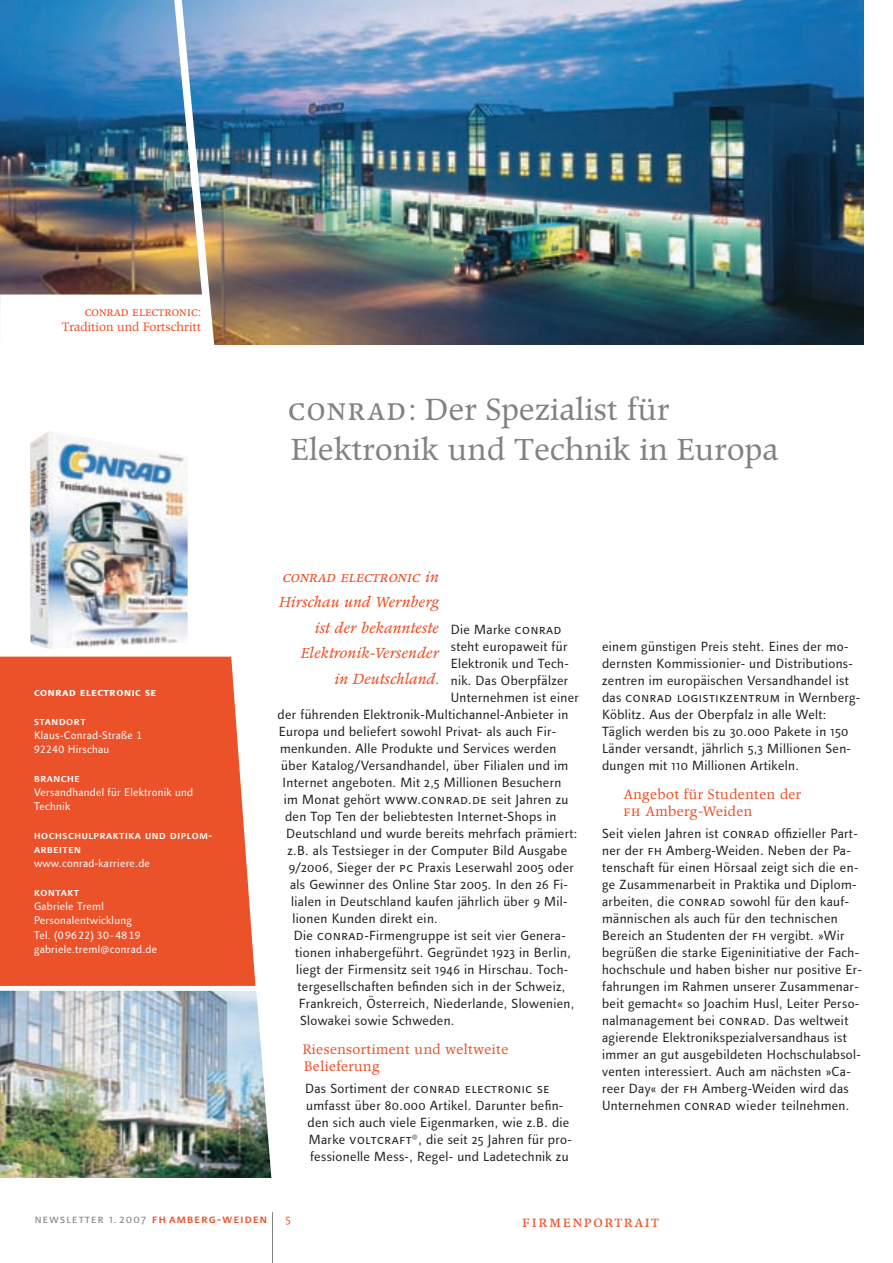
<style>
.page{position:relative;width:893px;height:1263px;background:#fff}
.page>*{position:absolute;margin:0;border:0;box-sizing:border-box;transform-origin:0 0}
.t1{font:30px/40.5px "Poppl Pontifex BQ";letter-spacing:.01em;color:#808285}
.t2{font:15px "Poppl Pontifex Exp BQ";letter-spacing:.1em;color:#eb522a}
.t3{font:14.25px/25.5px "Poppl Pontifex Exp BQ Italic Os F";letter-spacing:.015em;color:#eb522a;text-align:right}
.t4{font:italic 14.25px "Poppl Pontifex Exp BQ";color:#eb522a}
.t5{font:13.5px/17px "Linotype Finnegan Os F";letter-spacing:.025em;color:#231f20}
.t6{font:13.5px/17px "Poppl Pontifex BQ";letter-spacing:.03em;color:#eb522a}
.t7{font:13.5px "Linotype Finnegan SC";letter-spacing:.055em;color:#231f20}
.t8{font:12px "Linotype Finnegan SC";letter-spacing:.105em;color:#808285}
.t9{font:12px "Poppl Pontifex BQ";color:#eb522a}
.t10{font:12px "Poppl Pontifex Exp BQ";color:#eb522a}
.t11{font:12px "Linotype Finnegan SC";color:#eb522a}
.t12{font:11.25px/14.2px "Linotype Finnegan";letter-spacing:.025em;color:#fff}
.t13{font:500 11.25px/14.2px "Linotype Finnegan SC";letter-spacing:.055em;color:#fff}
.t14{font:700 11.25px "Linotype Finnegan SC";letter-spacing:.055em;color:#fff}
.s1{font-family:"Poppl Pontifex Exp BQ"}
.s2{font-family:"Poppl Pontifex Exp BQ Italic Os F";font-style:normal}
.s3{font-family:"Linotype Finnegan SC"}
.s4{font-family:"Linotype Finnegan Os F"}
.s5{font-weight:500;color:#eb522a}
</style>
<div class="page">
<img style="left:30px;top:431px;width:138px;height:218px">
<img style="left:0;top:991px;width:271px;height:187px">
<img style="left:0;top:0;width:863px;height:344px">
<img style="left:168px;top:0;width:84px;height:657px">
<div style="left:0;top:657px;width:255px;height:329px;background:#eb522a"></div>
<svg style="left:0;top:294px;width:213px;height:67px"></svg>
<hr style="left:272px;top:1212px;width:1px;height:51px;background:#808285">
<p class="t10" style="left:85px;top:305px;width:118px">conrad electronic:</p>
<p class="t9" style="left:62px;top:320px;width:141px">Tradition und Fortschritt</p>
<p class="t14" style="left:34px;top:688px;width:124px">conrad electronic se</p>
<p class="t13" style="left:34px;top:715px;width:53px">standort</p>
<p class="t12" style="left:34px;top:729px;width:110px">Klaus-Conrad-Straße 1<br>92240 Hirschau</p>
<p class="t13" style="left:34px;top:772px;width:47px">branche</p>
<p class="t12" style="left:34px;top:786px;width:161px">Versandhandel für Elektronik und<br>Technik</p>
<p class="t13" style="left:34px;top:829px;width:180px">hochschulpraktika und diplom&shy;arbeiten</p>
<p class="t12" style="left:34px;top:858px;width:117px">www.conrad-karriere.de</p>
<p class="t13" style="left:34px;top:886px;width:47px">kontakt</p>
<p class="t12" style="left:34px;top:900px;width:125px">Gabriele Treml<br>Personalentwicklung<br>Tel. (09622) 30-4819 gabriele.treml@conrad.de</p>
<h1 class="t1" style="left:288px;top:390px;width:492px"><span class="s1">conrad</span>: Der Spezialist für<br>Elektronik und Technik in Europa</h1>
<p class="t4" style="left:282px;top:568px;width:157px">conrad electronic <span class="s2">i n</span></p>
<p class="t3" style="left:278px;top:590px;width:161px">Hirschau und Wernberg ist der bekannteste<br>Elektronik-Versender<br>in Deutschland.</p>
<p class="t5" style="left:451px;top:622px;width:112px">Die Marke <span class="s3">conrad</span></p>
<p class="t5" style="left:451px;top:639px;width:118px">steht europaweit für</p>
<p class="t5" style="left:451px;top:656px;width:120px">Elektronik und Tech-</p>
<p class="t5" style="left:451px;top:673px;width:119px">nik. Das Oberpfälzer</p>
<p class="t5" style="left:451px;top:690px;width:130px">Unternehmen ist einer</p>
<p class="t5" style="left:278px;top:707px;width:292px">der führenden Elektronik-Multichannel-Anbieter in</p>
<p class="t5" style="left:279px;top:724px;width:279px">Europa und beliefert sowohl Privat- als auch Fir-</p>
<p class="t5" style="left:280px;top:741px;width:278px">menkunden. Alle Produkte und Services werden</p>
<p class="t5" style="left:281px;top:758px;width:288px">über Katalog/Versandhandel, über Filialen und im</p>
<p class="t5" style="left:283px;top:775px;width:280px">Internet angeboten. Mit 2,5 Millionen Besuchern</p>
<p class="t5" style="left:284px;top:792px;width:286px">im Monat gehört <span class="s3">www.conrad.de</span> seit Jahren zu</p>
<p class="t5" style="left:285px;top:809px;width:273px">den Top Ten der beliebtesten Internet-Shops in</p>
<p class="t5" style="left:286px;top:826px;width:292px">Deutschland und wurde bereits mehrfach prämiert:</p>
<p class="t5" style="left:288px;top:843px;width:281px">z.B. als Testsieger in der Computer Bild Ausgabe</p>
<p class="t5" style="left:289px;top:860px;width:287px">9/2006, Sieger der <span class="s3">pc</span> Praxis Leserwahl 2005 oder</p>
<p class="t5" style="left:290px;top:877px;width:279px">als Gewinner des Online Star 2005. In den 26 Fi-</p>
<p class="t5" style="left:291px;top:894px;width:278px">lialen in Deutschland kaufen jährlich über 9 Mil-</p>
<p class="t5" style="left:293px;top:911px;width:147px">lionen Kunden direkt ein.</p>
<p class="t5" style="left:294px;top:928px;width:273px">Die <span class="s3">conrad</span>-Firmengruppe ist seit vier Genera-</p>
<p class="t5" style="left:295px;top:945px;width:277px">tionen inhabergeführt. Gegründet 1923 in Berlin,</p>
<p class="t5" style="left:296px;top:962px;width:273px">liegt der Firmensitz seit 1946 in Hirschau. Toch-</p>
<p class="t5" style="left:298px;top:979px;width:269px">tergesellschaften befinden sich in der Schweiz,</p>
<p class="t5" style="left:299px;top:996px;width:277px">Frankreich, Österreich, Niederlande, Slowenien,</p>
<p class="t5" style="left:300px;top:1013px;width:156px">Slowakei sowie Schweden.</p>
<p class="t6" style="left:303px;top:1041px;width:207px">Riesensortiment und weltweite<br>Belieferung</p>
<p class="t7" style="left:305px;top:1083px;width:246px"><span class="s4">Das Sortiment der</span> conrad electronic se</p>
<p class="t5" style="left:306px;top:1098px;width:267px">umfasst über 80.000 Artikel. Darunter befin&shy;den sich auch viele Eigenmarken, wie z.B. die Marke <span class="s3">voltcraft</span>®, die seit 25 Jahren für pro&shy;fessionelle Mess-, Regel- und Ladetechnik zu</p>
<p class="t5" style="left:602px;top:639px;width:252px">einem günstigen Preis steht. Eines der mo&shy;dernsten Kommissionier- und Distributions&shy;zentren im europäischen Versandhandel ist</p>
<p class="t7" style="left:602px;top:692px;width:260px"><span class="s4">das</span> conrad logistikzentrum <span class="s4">in Wernberg-</span></p>
<p class="t5" style="left:602px;top:707px;width:250px">Köblitz. Aus der Oberpfalz in alle Welt:<br>Täglich werden bis zu 30.000 Pakete in 150<br>Länder versandt, jährlich 5,3 Millionen Sen&shy;dungen mit 110 Millionen Artikeln.</p>
<p class="t6" style="left:623px;top:786px;width:179px">Angebot für Studenten der <span class="s1">fh</span> Amberg-Weiden</p>
<p class="t5" style="left:602px;top:826px;width:261px">Seit vielen Jahren ist <span class="s3">conrad</span> offizieller Part&shy;ner der <span class="s3">fh</span> Amberg-Weiden. Neben der Pa&shy;tenschaft für einen Hörsaal zeigt sich die en&shy;ge Zusammenarbeit in Praktika und Diplom&shy;arbeiten, die <span class="s3">conrad</span> sowohl für den kauf&shy;männischen als auch für den technischen Bereich an Studenten der <span class="s3">fh</span> vergibt. »Wir begrüßen die starke Eigeninitiative der Fach&shy;hochschule und haben bisher nur positive Er&shy;fahrungen im Rahmen unserer Zusammenar&shy;beit gemacht« so Joachim Husl, Leiter Perso&shy;nalmanagement bei <span class="s3">conrad</span>. Das weltweit agierende Elektronikspezialversandhaus ist immer an gut ausgebildeten Hochschulabsol&shy;venten interessiert. Auch am nächsten »Ca&shy;reer Day« der <span class="s3">fh</span> Amberg-Weiden wird das Unternehmen <span class="s3">conrad</span> wieder teilnehmen.</p>
<p class="t8" style="left:35px;top:1214px;width:234px">newsletter 1.2007 <span class="s5">fh amberg-weiden</span></p>
<p class="t11" style="left:286px;top:1214px;width:7px">5</p>
<p class="t2" style="left:522px;top:1213px;width:138px">firmenportrait</p>
</div>
